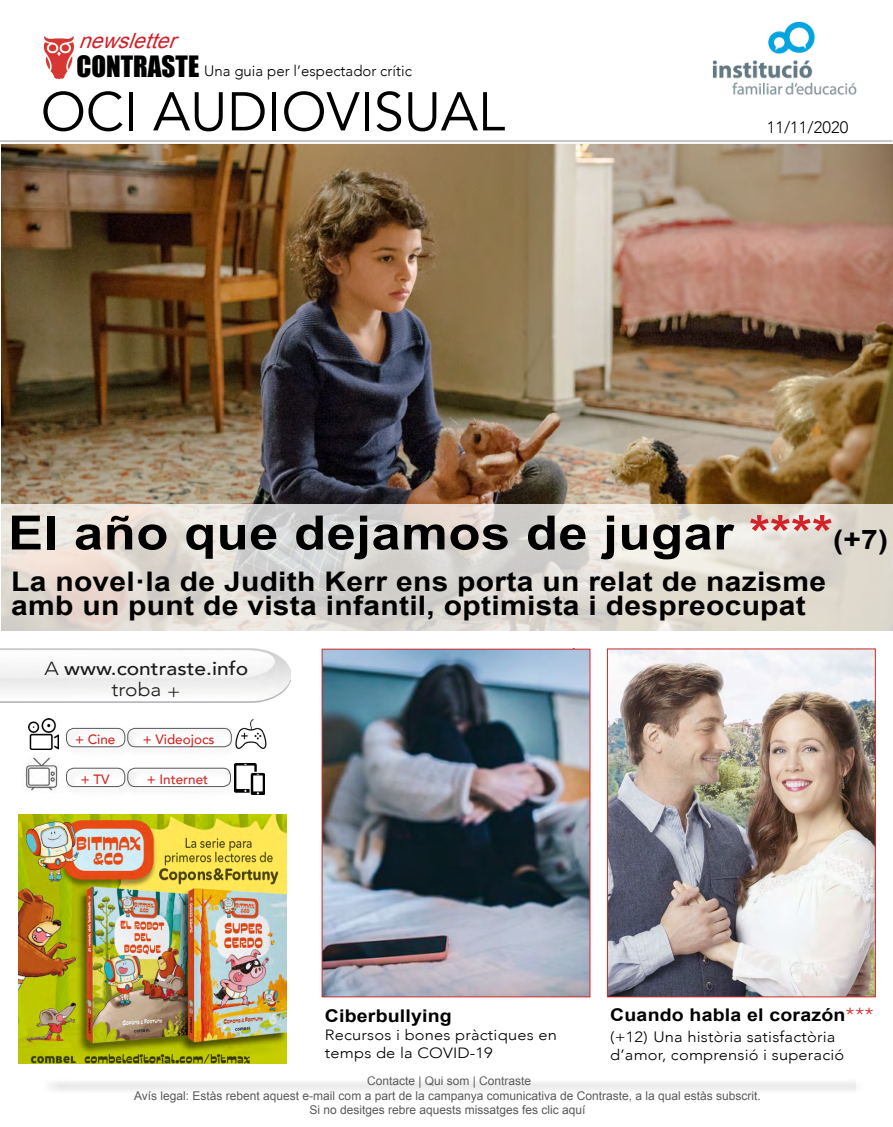
<style>
.page{position:relative;width:893px;height:1127px;background:#fff}
.page>*{position:absolute;margin:0;border:0;box-sizing:border-box;transform-origin:0 0}
.t1{font:54px "Avenir";color:#000}
.t2{font:700 47.25px "Arial";letter-spacing:.01em;color:#000;scale:1.11 1}
.t3{font:700 27px/24px "Arial";letter-spacing:.01em;color:#000;scale:1.11 1}
.t4{font:italic 21px "Arial";color:#d2232a}
.t5{font:500 18.9px/21px "Avenir";color:#1c1c1c;text-align:center;scale:1.11 1}
.t6{font:700 17.55px "Arial";letter-spacing:.01em;color:#000;scale:1.11 1}
.t7{font:300 16.5px "Avenir";letter-spacing:.005em;color:#000}
.t8{font:300 15px/18px "Avenir";letter-spacing:.01em;color:#000;scale:1.1 1}
.t9{font:300 15px "Avenir";letter-spacing:.01em;color:#000}
.t10{font:300 14.85px/18px "Avenir";letter-spacing:.01em;color:#000;scale:1.11 1}
.t11{font:500 13.5px "Avenir";color:#cf2b27}
.t12{font:12px/14.4px "Arial";color:#58595b;text-align:center}
.s1{font-family:"Impact";font-weight:400;font-size:27px}
.s2{color:#d2232a}
.s3{font-size:27px}
.s4{font-weight:300}
.s5{font-family:"Avenir";font-weight:300;font-size:18.9px;color:#cf2b27}
.s6{font-size:14.85px}
</style>
<div class="page">
<img style="left:43px;top:37px;width:32px;height:43px">
<hr style="left:0;top:140px;width:892px;height:2px;background:#6d6e71">
<div style="left:41px;top:1077px;width:823px;height:18px;background:#f3f3f3"></div>
<hr style="left:43px;top:1079px;width:807px;height:1px;background:#fff">
<img style="left:28px;top:719px;width:31px;height:31px">
<div style="left:62px;top:723px;width:74px;height:35px;background:#000;opacity:.75"></div>
<div style="left:66px;top:728px;width:59px;height:19px;border:1px solid #58595b;border-radius:7px"></div>
<img style="left:25px;top:756px;width:39px;height:35px">
<div style="left:62px;top:763px;width:74px;height:35px;background:#000;opacity:.75"></div>
<div style="left:66px;top:768px;width:59px;height:19px;border:1px solid #58595b;border-radius:7px"></div>
<img style="left:243px;top:719px;width:24px;height:30px">
<div style="left:123px;top:723px;width:120px;height:35px;background:#000;opacity:.75"></div>
<div style="left:128px;top:728px;width:104px;height:19px;border:1px solid #58595b;border-radius:7px"></div>
<img style="left:242px;top:764px;width:23px;height:30px">
<div style="left:123px;top:763px;width:119px;height:35px;background:#000;opacity:.75"></div>
<div style="left:128px;top:768px;width:103px;height:19px;border:1px solid #58595b;border-radius:7px"></div>
<img style="left:70px;top:648px;width:221px;height:54px">
<img style="left:19px;top:814px;width:267px;height:249px">
<img style="left:555px;top:648px;width:35px;height:1px">
<img style="left:324px;top:651px;width:264px;height:341px">
<div style="left:322px;top:649px;width:268px;height:348px;border:1px solid #cf2b27"></div>
<img style="left:1px;top:144px;width:892px;height:486px">
<svg style="left:2px;top:505px;width:891px;height:126px;background:#dfdbd4"></svg>
<img style="left:609px;top:651px;width:264px;height:344px">
<div style="left:607px;top:649px;width:268px;height:348px;border:1px solid #cf2b27"></div>
<svg style="left:306px;top:992px;width:295px;height:86px"></svg>
<div style="left:312px;top:998px;width:283px;height:81px;background:#fff"></div>
<img style="left:712px;top:21px;width:145px;height:74px">
<h3 class="t4" style="left:78px;top:26px;width:108px">newsletter</h3>
<p class="t9" style="left:77px;top:62px;width:337px"><span class="s1">CONTRASTE</span> Una guia per l’espectador crític</p>
<h1 class="t1" style="left:41px;top:80px;width:466px">OCI AUDIOVISUAL</h1>
<h3 class="t7" style="left:767px;top:117px;width:83px">11/11/2020</h3>
<h2 class="t2" style="left:8px;top:502px;width:794px">El año que dejamos de jugar <span class="s2">****</span><span class="s3">(+7)</span></h2>
<h3 class="t3" style="left:11px;top:571px;width:736px">La novel·la de Judith Kerr ens porta un relat de nazisme amb un punt de vista infantil, optimista i despreocupat</h3>
<h3 class="t5" style="left:44px;top:657px;width:185px"><span class="s4">A</span> www.contraste.info <span class="s4">troba +</span></h3>
<p class="t11" style="left:75px;top:727px;width:42px">+ Cine</p>
<p class="t11" style="left:81px;top:767px;width:30px">+ TV</p>
<p class="t11" style="left:143px;top:727px;width:73px">+ Videojocs</p>
<p class="t11" style="left:147px;top:767px;width:63px">+ Internet</p>
<h3 class="t6" style="left:325px;top:1004px;width:116px">Ciberbullying</h3>
<p class="t10" style="left:325px;top:1026px;width:210px">Recursos i bones pràctiques en temps de la COVID-19</p>
<h3 class="t6" style="left:610px;top:1004px;width:239px">Cuando habla el corazón<span class="s5">***</span></h3>
<p class="t8" style="left:610px;top:1028px;width:214px"><span class="s6">(+12)</span> Una història satisfactòria d’amor, comprensió i superació</p>
<p class="t12" style="left:134px;top:1074px;width:628px">Contacte | Qui som | Contraste<br>Avís legal: Estàs rebent aquest e-mail com a part de la campanya comunicativa de Contraste, a la qual estàs subscrit.<br>Si no desitges rebre aquests missatges fes clic aquí</p>
</div>
